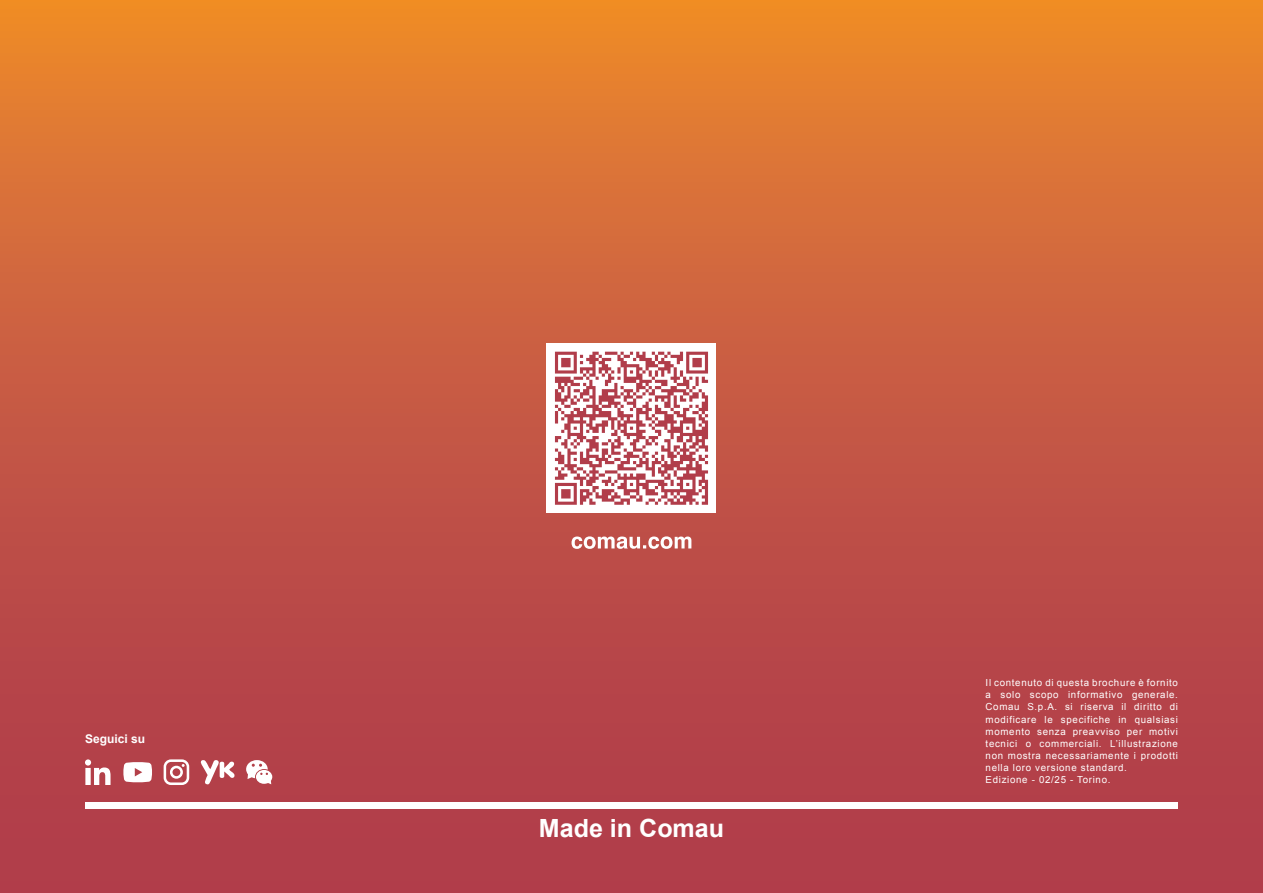
<style>
.page{position:relative;width:1263px;height:893px;background:#fff}
.page>*{position:absolute;margin:0;border:0;box-sizing:border-box;transform-origin:0 0}
.t1{font:700 25.05px "Arial";color:#fff}
.t2{font:700 12px "Arial";color:#fff}
.t3{font:9.75px/12.1px "Arial";letter-spacing:.07em;color:#fff}
</style>
<div class="page">
<div style="left:0;top:0;width:1263px;height:893px;background:linear-gradient(to bottom,#e78230,#a83452)"></div>
<div style="left:85px;top:802px;width:1093px;height:6px;background:#fff"></div>
<svg style="left:85px;top:759px;width:26px;height:26px"></svg>
<div style="left:164px;top:759px;width:25px;height:26px;border:3px solid #fff;border-radius:6px"></div>
<div style="left:170px;top:766px;width:13px;height:13px;border:3px solid #fff;border-radius:50%"></div>
<svg style="left:123px;top:762px;width:29px;height:20px"></svg>
<svg style="left:200px;top:759px;width:35px;height:26px"></svg>
<svg style="left:246px;top:760px;width:26px;height:24px"></svg>
<svg style="left:571px;top:536px;width:120px;height:13px"></svg>
<div style="left:547px;top:344px;width:169px;height:169px;background:#fff"></div>
<svg style="left:555px;top:352px;width:153px;height:153px"></svg>
<p class="t2" style="left:85px;top:731px;width:62px">Seguici su</p>
<h1 class="t1" style="left:539px;top:811px;width:187px">Made in Comau</h1>
<p class="t3" style="left:986px;top:677px;width:194px">Il contenuto di questa brochure è fornito a solo scopo informativo generale.<br>Comau S.p.A. si riserva il diritto di modificare le specifiche in qualsiasi momento senza preavviso per motivi tecnici o commerciali. L’illustrazione non mostra necessariamente i prodotti nella loro versione standard.<br>Edizione - 02/25 - Torino.</p>
</div>
